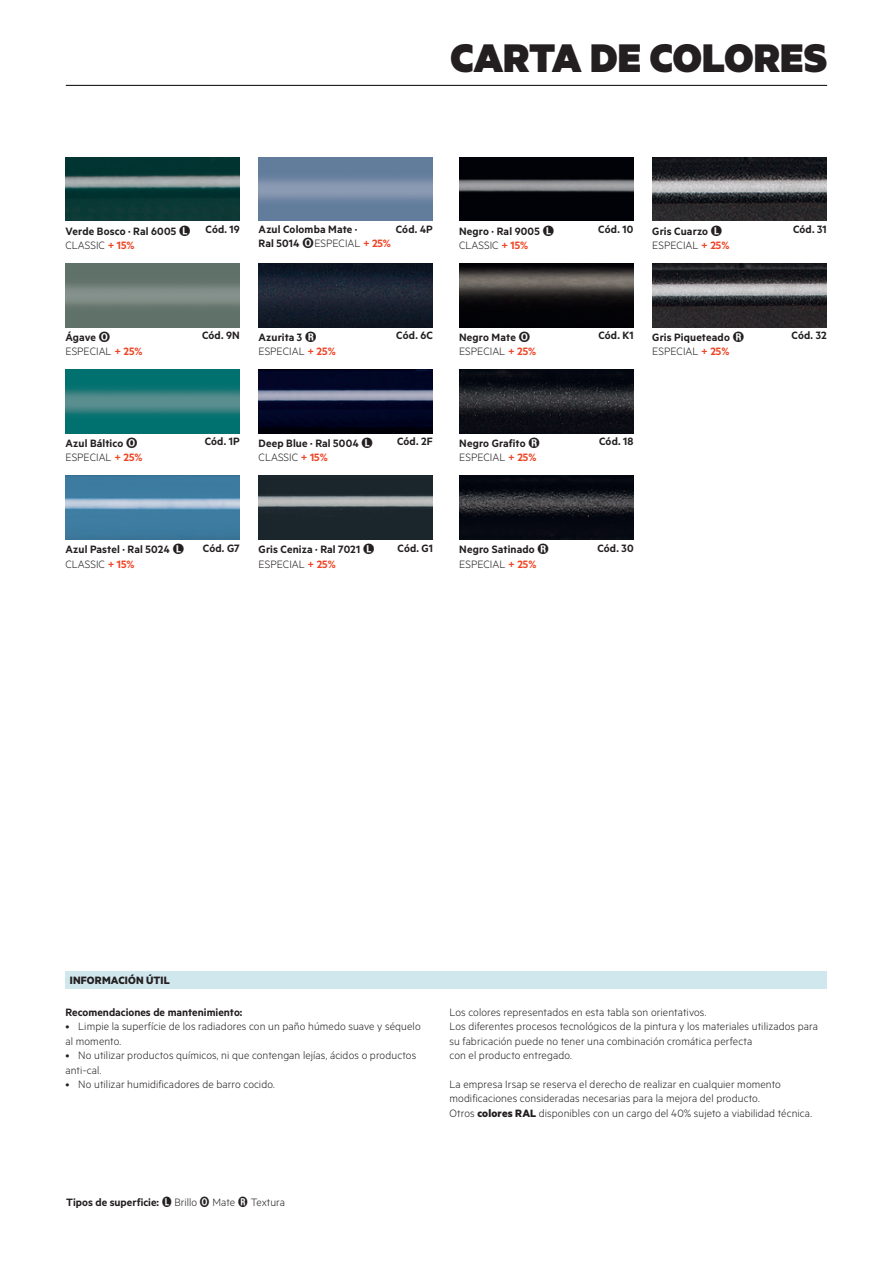
<style>
.page{position:relative;width:893px;height:1263px;background:#fff}
.page>*{position:absolute;margin:0;border:0;box-sizing:border-box;transform-origin:0 0}
.t1{font:900 45px "Metric";letter-spacing:-.005em;color:#231f20}
.t2{font:300 12px/14.4px "Metric";letter-spacing:.01em;color:#231f20}
.t3{font:600 12px/14.4px "Metric";letter-spacing:.01em;color:#231f20}
.t4{font:700 12px "Metric";letter-spacing:.015em;color:#231f20}
.s1{font-weight:300}
.s2{color:#ef4222}
.s3{font-weight:600}
.s4{font-weight:600;color:#ef4222}
.s5{font-weight:700}
</style>
<div class="page">
<div style="left:65px;top:972px;width:762px;height:17px;background:#d1e7ee"></div>
<img style="left:66px;top:476px;width:174px;height:63px">
<img style="left:66px;top:157px;width:174px;height:64px">
<img style="left:65px;top:370px;width:175px;height:63px">
<img style="left:65px;top:263px;width:175px;height:64px">
<img style="left:259px;top:476px;width:174px;height:63px">
<img style="left:259px;top:157px;width:174px;height:64px">
<img style="left:259px;top:370px;width:174px;height:63px">
<img style="left:259px;top:263px;width:174px;height:64px">
<img style="left:459px;top:476px;width:175px;height:63px">
<img style="left:459px;top:157px;width:174px;height:64px">
<img style="left:459px;top:370px;width:174px;height:63px">
<img style="left:459px;top:263px;width:174px;height:64px">
<img style="left:652px;top:263px;width:175px;height:64px">
<img style="left:652px;top:157px;width:175px;height:64px">
<hr style="left:66px;top:85px;width:761px;height:1px;background:#231f20">
<h1 class="t1" style="left:450px;top:29px;width:378px">CARTA DE COLORES</h1>
<p class="t3" style="left:65px;top:223px;width:112px">Verde Bosco · Ral 6005<br><span class="s1">CLASSIC</span> <span class="s2">+ 15%</span></p>
<p class="t3" style="left:205px;top:222px;width:36px">Cód. 19</p>
<p class="t3" style="left:259px;top:222px;width:134px">Azul Colomba Mate ·<br>Ral 5014 <span class="s1">ESPECIAL</span> <span class="s2">+ 25%</span></p>
<p class="t3" style="left:396px;top:222px;width:39px">Cód. 4P</p>
<p class="t3" style="left:459px;top:223px;width:82px">Negro · Ral 9005<br><span class="s1">CLASSIC</span> <span class="s2">+ 15%</span></p>
<p class="t3" style="left:598px;top:222px;width:37px">Cód. 10</p>
<p class="t3" style="left:652px;top:223px;width:79px">Gris Cuarzo<br><span class="s1">ESPECIAL</span> <span class="s2">+ 25%</span></p>
<p class="t3" style="left:793px;top:222px;width:35px">Cód. 31</p>
<p class="t2" style="left:65px;top:329px;width:79px"><span class="s3">Ágave<br></span>ESPECIAL <span class="s4">+ 25%</span></p>
<p class="t3" style="left:202px;top:328px;width:39px">Cód. 9N</p>
<p class="t3" style="left:259px;top:330px;width:79px">Azurita 3<br><span class="s1">ESPECIAL</span> <span class="s2">+ 25%</span></p>
<p class="t3" style="left:396px;top:328px;width:38px">Cód. 6C</p>
<p class="t3" style="left:459px;top:330px;width:79px">Negro Mate<br><span class="s1">ESPECIAL</span> <span class="s2">+ 25%</span></p>
<p class="t3" style="left:598px;top:328px;width:37px">Cód. K1</p>
<p class="t3" style="left:652px;top:330px;width:79px">Gris Piqueteado<br><span class="s1">ESPECIAL</span> <span class="s2">+ 25%</span></p>
<p class="t3" style="left:791px;top:328px;width:37px">Cód. 32</p>
<p class="t3" style="left:65px;top:436px;width:79px">Azul Báltico<br><span class="s1">ESPECIAL</span> <span class="s2">+ 25%</span></p>
<p class="t3" style="left:205px;top:434px;width:37px">Cód. 1P</p>
<p class="t3" style="left:259px;top:436px;width:102px">Deep Blue · Ral 5004<br><span class="s1">CLASSIC</span> <span class="s2">+ 15%</span></p>
<p class="t3" style="left:397px;top:434px;width:37px">Cód. 2F</p>
<p class="t3" style="left:459px;top:436px;width:79px">Negro Grafito<br><span class="s1">ESPECIAL</span> <span class="s2">+ 25%</span></p>
<p class="t3" style="left:599px;top:434px;width:36px">Cód. 18</p>
<p class="t3" style="left:65px;top:542px;width:106px">Azul Pastel · Ral 5024<br><span class="s1">CLASSIC</span> <span class="s2">+ 15%</span></p>
<p class="t3" style="left:203px;top:540px;width:38px">Cód. G7</p>
<p class="t3" style="left:259px;top:542px;width:103px">Gris Ceniza · Ral 7021<br><span class="s1">ESPECIAL</span> <span class="s2">+ 25%</span></p>
<p class="t3" style="left:397px;top:540px;width:37px">Cód. G1</p>
<p class="t3" style="left:459px;top:542px;width:79px">Negro Satinado<br><span class="s1">ESPECIAL</span> <span class="s2">+ 25%</span></p>
<p class="t3" style="left:597px;top:540px;width:38px">Cód. 30</p>
<p class="t4" style="left:70px;top:973px;width:102px">INFORMACIÓN ÚTIL</p>
<p class="t3" style="left:66px;top:1005px;width:178px">Recomendaciones de mantenimiento:</p>
<p class="t2" style="left:66px;top:1019px;width:357px">• Limpie la superfície de los radiadores con un paño húmedo suave y séquelo al momento.</p>
<p class="t2" style="left:66px;top:1048px;width:352px">• No utilizar productos químicos, ni que contengan lejías, ácidos o productos anti-cal.</p>
<p class="t2" style="left:66px;top:1076px;width:211px">• No utilizar humidificadores de barro cocido.</p>
<p class="t2" style="left:449px;top:1004px;width:370px">Los colores representados en esta tabla son orientativos.<br>Los diferentes procesos tecnológicos de la pintura y los materiales utilizados para su fabricación puede no tener una combinación cromática perfecta<br>con el producto entregado.</p>
<p class="t2" style="left:449px;top:1076px;width:364px">La empresa Irsap se reserva el derecho de realizar en cualquier momento modificaciones consideradas necesarias para la mejora del producto.<br>Otros <span class="s5">colores RAL</span> disponibles con un cargo del 40% sujeto a viabilidad técnica.</p>
<p class="t3" style="left:66px;top:1194px;width:94px">Tipos de superficie:</p>
<p class="t2" style="left:175px;top:1194px;width:24px">Brillo</p>
<p class="t2" style="left:212px;top:1194px;width:24px">Mate</p>
<p class="t2" style="left:251px;top:1194px;width:36px">Textura</p>
</div>
